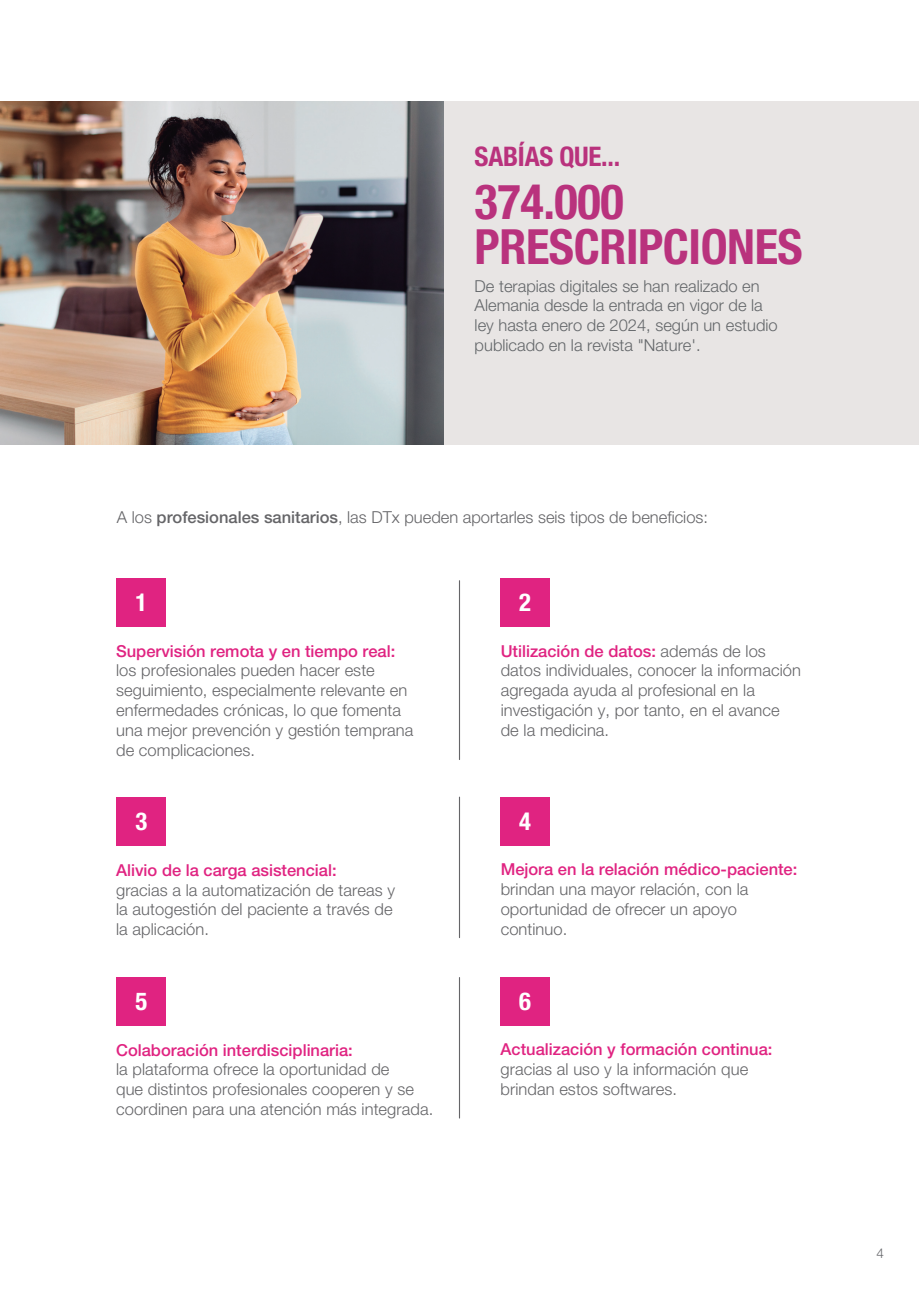
<style>
.page{position:relative;width:919px;height:1289px;background:#fff}
.page>*{position:absolute;margin:0;border:0;box-sizing:border-box;transform-origin:0 0}
.t1{font:700 condensed 48.6px/45px "Helvetica Neue LT Std";letter-spacing:-.01em;color:#b9327d}
.t2{font:700 condensed 27px "Helvetica Neue LT Std";letter-spacing:-.01em;color:#b9327d}
.t3{font:700 condensed 24.6px "Helvetica Neue LT Std";color:#fff}
.t4{font:300 16.5px/19.8px "Helvetica Neue";letter-spacing:.005em;color:#656568}
.t5{font:500 16.5px "Helvetica Neue LT Std";color:#e02381}
.t6{font:300 16.5px/19.8px "Helvetica Neue LT Std";color:#64676a}
.t7{font:300 16.5px "Helvetica Neue LT Std";color:#656568}
.t8{font:300 13.5px "Helvetica Neue LT Std";color:#646569}
.s1{font-weight:500}
.s2{font-family:"Helvetica Neue";font-weight:300;color:#656568}
</style>
<div class="page">
<div style="left:117px;top:578px;width:49px;height:48px;background:#e02381"></div>
<div style="left:500px;top:578px;width:49px;height:48px;background:#e02381"></div>
<hr style="left:459px;top:580px;width:1px;height:179px;background:#656568">
<div style="left:117px;top:797px;width:49px;height:48px;background:#e02381"></div>
<div style="left:500px;top:797px;width:49px;height:48px;background:#e02381"></div>
<hr style="left:459px;top:797px;width:1px;height:140px;background:#656568">
<div style="left:117px;top:977px;width:49px;height:48px;background:#e02381"></div>
<div style="left:500px;top:977px;width:49px;height:48px;background:#e02381"></div>
<hr style="left:459px;top:977px;width:1px;height:140px;background:#656568">
<div style="left:442px;top:102px;width:476px;height:343px;background:#e8e5e4"></div>
<img style="left:0;top:102px;width:443px;height:343px">
<h2 class="t2" style="left:474px;top:140px;width:147px">SABÍAS QUE...</h2>
<h1 class="t1" style="left:474px;top:179px;width:330px">374.000<br>PRESCRIPCIONES</h1>
<p class="t6" style="left:474px;top:277px;width:304px">De terapias digitales se han realizado en Alemania desde la entrada en vigor de la ley hasta enero de 2024, según un estudio publicado en la revista "Nature'.</p>
<p class="t7" style="left:117px;top:511px;width:592px">A los <span class="s1">profesionales sanitarios</span>, las DTx pueden aportarles seis tipos de beneficios:</p>
<h3 class="t3" style="left:135px;top:588px;width:13px">1</h3>
<p class="t5" style="left:116px;top:644px;width:281px">Supervisión remota y en tiempo real:</p>
<p class="t4" style="left:116px;top:662px;width:299px">los profesionales pueden hacer este seguimiento, especialmente relevante en enfermedades crónicas, lo que fomenta una mejor prevención y gestión temprana de complicaciones.</p>
<h3 class="t3" style="left:135px;top:807px;width:13px">3</h3>
<p class="t5" style="left:116px;top:863px;width:222px">Alivio de la carga asistencial:</p>
<p class="t4" style="left:116px;top:881px;width:280px">gracias a la automatización de tareas y la autogestión del paciente a través de la aplicación.</p>
<h3 class="t3" style="left:135px;top:987px;width:13px">5</h3>
<p class="t5" style="left:116px;top:1043px;width:238px">Colaboración interdisciplinaria:</p>
<p class="t4" style="left:116px;top:1061px;width:318px">la plataforma ofrece la oportunidad de<br>que distintos profesionales cooperen y se coordinen para una atención más integrada.</p>
<h3 class="t3" style="left:519px;top:588px;width:13px">2</h3>
<p class="t5" style="left:500px;top:644px;width:267px">Utilización de datos: <span class="s2">además de los</span></p>
<p class="t4" style="left:500px;top:662px;width:302px">datos individuales, conocer la información agregada ayuda al profesional en la investigación y, por tanto, en el avance de la medicina.</p>
<h3 class="t3" style="left:519px;top:807px;width:13px">4</h3>
<p class="t5" style="left:500px;top:863px;width:298px">Mejora en la relación médico-paciente:</p>
<p class="t4" style="left:500px;top:880px;width:249px">brindan una mayor relación, con la oportunidad de ofrecer un apoyo continuo.</p>
<h3 class="t3" style="left:519px;top:987px;width:13px">6</h3>
<p class="t5" style="left:500px;top:1043px;width:273px">Actualización y formación continua:</p>
<p class="t4" style="left:500px;top:1060px;width:249px">gracias al uso y la información que brindan estos softwares.</p>
<p class="t8" style="left:876px;top:1248px;width:9px">4</p>
</div>
